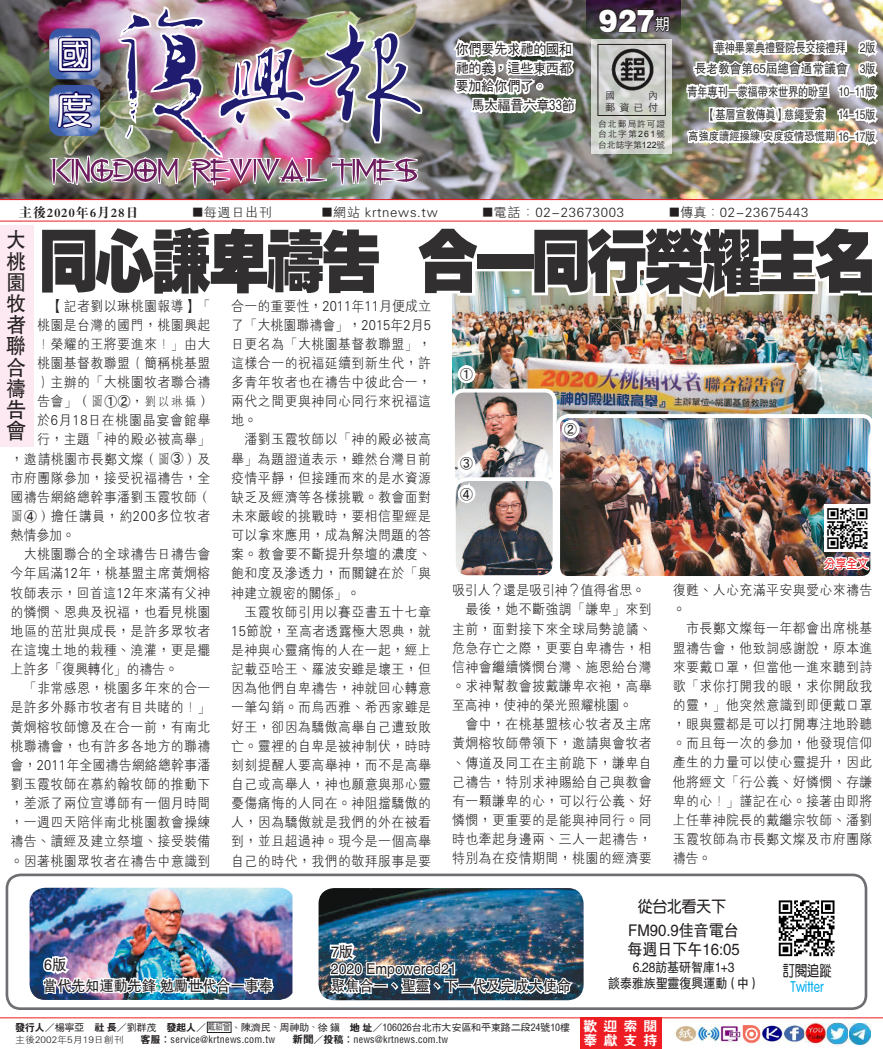
<style>
.page{position:relative;width:883px;height:1049px;background:#fff}
.page>*{position:absolute;margin:0;border:0;box-sizing:border-box;transform-origin:0 0}
.t1{font:67.5px "FZCCHB B51 0";letter-spacing:-.05em;color:#312f30;scale:.88 1}
.t2{font:37.62px/55.4px "DF Yuan Std W5";color:#fff}
.t3{font:31.25px "FZCCHB B51 0";color:#fff;scale:.9 1}
.t4{font:21.25px/21.2px "FZHTB B51 0";color:#231f20;text-align:justify;scale:.92 1}
.t5{font:16.25px/19.1px "FZHTB B51 0";color:#231f20;scale:.93 1}
.t6{font:16.25px "FZY3 B B51 0";color:#231f20;scale:.91 1}
.t7{font:15.25px "FZY3 B B51 0";color:#00aeef;scale:.79 1}
.t8{font:15.25px "FZY3 B B51 0";color:#231f20;scale:.79 1}
.t9{font:15px "FZHTB B51 0";color:#231f20;scale:.94 1}
.t10{font:15px "FZHTB B51 0";color:#231f20;scale:.95 1}
.t11{font:14.12px/19.1px "FZXH1 B B51 0";letter-spacing:.035em;color:#231f20;scale:.91 1}
.t12{font:14.12px "FZXH1 B B51 0";letter-spacing:.055em;color:#231f20;scale:.91 1}
.t13{font:14.12px "FZXH1 B B51 0";letter-spacing:.06em;color:#231f20;scale:.91 1}
.t14{font:14.12px "FZXH1 B B51 0";color:#231f20;scale:.91 1}
.t15{font:13.75px/18.8px "FZPHB B51 0";color:#231f20;text-align:justify;scale:.94 1}
.t16{font:13.75px/14.4px "FZH4 B B51 0";letter-spacing:.445em;color:#fff}
.t17{font:13.5px "FZHTB B51 0";letter-spacing:-.02em;color:#231f20;scale:.9 1}
.t18{font:13.25px "FZXH1 B B51 0";letter-spacing:.05em;color:#231f20}
.t19{font:13.25px "FZDBSB B51 0";letter-spacing:.05em;color:#231f20}
.t20{font:13.12px "FZFSB B51 0";color:#231f20}
.t21{font:13.12px "MS P Mincho";color:#231f20}
.t22{font:12.75px "FZHTB B51 0";color:#312f30;scale:.92 1}
.t23{font:12.5px/23.4px "FZHTB B51 0";letter-spacing:-.025em;color:#312f30;text-align:right;scale:.82 1}
.t24{font:12.12px "FZY3 B B51 0";color:#ee1d23;scale:.91 1}
.t25{font:11.25px "FZHTB B51 0";color:#312f30;scale:.92 1}
.t26{font:10px "FZPHB B51 0";letter-spacing:-.01em;color:#231f20}
.t27{font:10px "FZPHB B51 0";letter-spacing:.03em;color:#231f20}
.t28{font:10px "FZPHB B51 0";letter-spacing:.02em;color:#231f20}
.t29{font:500 10px/12px "Lin Gothic";color:#231f20;text-align:right}
.t30{font:9.38px "FZXH1 B B51 0";color:#231f20;scale:1.07 1}
.t31{font:500 8.75px/10.5px "Lin Gothic";letter-spacing:.115em;color:#231f20;text-align:justify}
.s1{font-family:"FZPHB B51 0";font-size:16.25px}
.s2{font-family:"Arial";font-weight:400}
.s3{font-size:12.5px}
.s4{font-size:11.38px}
.s5{font-family:"FZXH1 B B51 0";font-size:14.12px}
.s6{font-size:14.12px}
.s7{font-family:"MS P Mincho"}
.s8{font-family:"FZFSB B51 0"}
.s9{font-family:"MS P Mincho";font-size:13.12px}
.s10{font-family:"FZH4 B B51 0"}
.s11{font-size:8.88px;color:#3e3e3f}
.s12{font-size:8.75px}
.s13{font-family:"FZH4 B B51 0";font-size:10.62px}
</style>
<div class="page">
<img style="left:1px;top:0;width:36px;height:199px">
<img style="left:26px;top:132px;width:11px;height:67px">
<hr style="left:0;top:221px;width:882px;height:1px;background:#ee1d23">
<hr style="left:0;top:199px;width:882px;height:1px;background:#ee1d23">
<hr style="left:0;top:1017px;width:882px;height:1px;background:#ee1d23">
<div style="left:579px;top:1018px;width:82px;height:31px;background:#ee1d23"></div>
<img style="left:675px;top:1024px;width:129px;height:21px">
<img style="left:804px;top:1023px;width:64px;height:22px">
<img style="left:825px;top:1018px;width:21px;height:27px">
<img style="left:849px;top:1023px;width:20px;height:21px">
<div style="left:741px;top:1024px;width:20px;height:19px;background:#fff"></div>
<img style="left:742px;top:1025px;width:19px;height:19px">
<div style="left:0;top:225px;width:34px;height:221px;background:#fce9f1"></div>
<img style="left:452px;top:305px;width:418px;height:116px">
<img style="left:778px;top:900px;width:57px;height:57px">
<svg style="left:780px;top:952px;width:54px;height:5px"></svg>
<div style="left:6px;top:873px;width:861px;height:137px;border:3px solid #6d6e71;border-radius:14px"></div>
<img style="left:318px;top:888px;width:265px;height:112px">
<img style="left:30px;top:888px;width:262px;height:112px">
<img style="left:39px;top:953px;width:237px;height:47px">
<img style="left:561px;top:416px;width:311px;height:159px">
<div style="left:556px;top:414px;width:318px;height:166px;border:4px solid #fff;border-radius:10px"></div>
<img style="left:453px;top:391px;width:101px;height:88px">
<div style="left:451px;top:389px;width:105px;height:97px;border:4px solid #fff;border-radius:10px"></div>
<img style="left:457px;top:479px;width:97px;height:95px">
<div style="left:452px;top:477px;width:104px;height:102px;border:4px solid #fff;border-radius:14px"></div>
<img style="left:824px;top:504px;width:47px;height:48px">
<svg style="left:821px;top:555px;width:49px;height:17px"></svg>
<img style="left:37px;top:0;width:845px;height:305px">
<svg style="left:453px;top:361px;width:26px;height:26px"></svg>
<svg style="left:557px;top:416px;width:26px;height:26px"></svg>
<svg style="left:451px;top:451px;width:28px;height:56px"></svg>
<img style="left:325px;top:940px;width:251px;height:56px">
<h2 class="t2" style="left:56px;top:26px;width:55px">國度</h2>
<p class="t15" style="left:455px;top:40px;width:125px">你們要先求祂的國和祂的義，這些東西都要加給你們了。</p>
<p class="t15" style="left:471px;top:96px;width:112px">馬太福音六章33節</p>
<h3 class="t3" style="left:598px;top:2px;width:80px">927<span class="s1">期</span></h3>
<p class="t29" style="left:605px;top:88px;width:54px">內<br>郵資已付</p>
<p class="t31" style="left:598px;top:117px;width:69px">台北郵局許可證台北字第<span class="s2">261</span>號台北誌字第<span class="s2">122</span>號</p>
<p class="t29" style="left:605px;top:88px;width:12px">國</p>
<p class="t23" style="left:714px;top:35px;width:197px">華神畢業典禮暨院長交接禮拜 2版</p>
<p class="t22" style="left:694px;top:60px;width:198px">長老教會第65屆總會通常議會 <span class="s3">3版</span></p>
<p class="t23" style="left:687px;top:79px;width:230px">青年專刊─蒙福帶來世界的盼望 10-11版【基層宣教傳真】慈繩愛索 14-15版</p>
<p class="t25" style="left:688px;top:129px;width:205px">高強度讀經操練 安度疫情恐慌期 <span class="s3">16-17版</span></p>
<p class="t19" style="left:19px;top:205px;width:121px">主後2020年6月28日</p>
<p class="t18" style="left:192px;top:205px;width:82px"><span class="s4">■</span>每週日出刊</p>
<p class="t18" style="left:321px;top:205px;width:118px"><span class="s4">■</span>網站 krtnews.tw</p>
<p class="t18" style="left:482px;top:205px;width:143px"><span class="s4">■</span>電話：02-23673003</p>
<p class="t18" style="left:668px;top:205px;width:141px"><span class="s4">■</span>傳真：02-23675443</p>
<h3 class="t4" style="left:6px;top:228px;width:25px">大桃園牧者聯合禱告會</h3>
<h1 class="t1" style="left:39px;top:220px;width:949px">同心謙卑禱告 合一同行榮耀主名</h1>
<p class="t11" style="left:37px;top:296px;width:192px;text-align:justify">　【記者劉以琳桃園報導】「桃園是台灣的國門，桃園興起！榮耀的王將要進來！」由大桃園基督教聯盟（簡稱桃基盟）主辦的「大桃園牧者聯合禱</p>
<p class="t20" style="left:37px;top:392px;width:174px"><span class="s5">告會」</span><span class="s6">（圖</span><span class="s7">➀➁</span>，劉以琳攝<span class="s6">）</span></p>
<p class="t13" style="left:37px;top:412px;width:192px">於6月18日在桃園晶宴會館舉</p>
<p class="t11" style="left:37px;top:430px;width:192px">行，主題「神的殿必被高舉」</p>
<p class="t11" style="left:11px;top:449px;width:221px">，邀請桃園市長鄭文燦<span class="s8">（圖</span><span class="s9">➂</span><span class="s8">）</span>及</p>
<p class="t11" style="left:11px;top:468px;width:221px">市府團隊參加，接受祝福禱告，全</p>
<p class="t11" style="left:11px;top:487px;width:221px">國禱告網絡總幹事潘劉玉霞牧師<span class="s8">（</span></p>
<p class="t12" style="left:11px;top:508px;width:221px"><span class="s8">圖</span><span class="s9">➃</span><span class="s8">）</span>擔任講員，約200多位牧者</p>
<p class="t11" style="left:11px;top:526px;width:72px">熱情參加。</p>
<p class="t11" style="left:11px;top:545px;width:221px">　大桃園聯合的全球禱告日禱告會</p>
<p class="t11" style="left:11px;top:564px;width:221px">今年屆滿12年，桃基盟主席黃烱榕</p>
<p class="t11" style="left:11px;top:583px;width:221px">牧師表示，回首這12年來滿有父神</p>
<p class="t11" style="left:11px;top:602px;width:221px">的憐憫、恩典及祝福，也看見桃園</p>
<p class="t11" style="left:11px;top:621px;width:221px">地區的茁壯與成長，是許多眾牧者</p>
<p class="t11" style="left:11px;top:641px;width:221px">在這塊土地的栽種、澆灌，更是擺</p>
<p class="t14" style="left:11px;top:661px;width:185px">上許多「復興轉化」的禱告。</p>
<p class="t11" style="left:11px;top:679px;width:221px">　「非常感恩，桃園多年來的合一</p>
<p class="t11" style="left:11px;top:698px;width:221px">是許多外縣市牧者有目共睹的！」</p>
<p class="t11" style="left:11px;top:717px;width:221px">黃烱榕牧師憶及在合一前，有南北</p>
<p class="t11" style="left:11px;top:736px;width:221px">桃聯禱會，也有許多各地方的聯禱</p>
<p class="t11" style="left:11px;top:755px;width:221px">會，2011年全國禱告網絡總幹事潘</p>
<p class="t11" style="left:11px;top:774px;width:221px">劉玉霞牧師在慕約翰牧師的推動下</p>
<p class="t11" style="left:11px;top:794px;width:221px">，差派了兩位宣導師有一個月時間</p>
<p class="t11" style="left:11px;top:813px;width:221px">，一週四天陪伴南北桃園教會操練</p>
<p class="t11" style="left:11px;top:832px;width:221px">禱告、讀經及建立祭壇、接受裝備</p>
<p class="t11" style="left:11px;top:851px;width:221px">。因著桃園眾牧者在禱告中意識到</p>
<p class="t11" style="left:231px;top:296px;width:221px">合一的重要性，2011年11月便成立了「大桃園聯禱會」，2015年2月5日更名為「大桃園基督教聯盟」，這樣合一的祝福延續到新生代，許多青年牧者也在禱告中彼此合一，兩代之間更與神同心同行來祝福這地。<br>　潘劉玉霞牧師以「神的殿必被高舉」為題證道表示，雖然台灣目前疫情平靜，但接踵而來的是水資源缺乏及經濟等各樣挑戰。教會面對未來嚴峻的挑戰時，要相信聖經是可以拿來應用，成為解決問題的答案。教會要不斷提升祭壇的濃度、飽和度及滲透力，而關鍵在於「與神建立親密的關係」。<br>　玉霞牧師引用以賽亞書五十七章<br>15節說，至高者透露極大恩典，就是神與心靈痛悔的人在一起，經上記載亞哈王、羅波安雖是壞王，但因為他們自卑禱告，神就回心轉意一筆勾銷。而烏西雅、希西家雖是好王，卻因為驕傲高舉自己遭致敗亡。靈裡的自卑是被神制伏，時時刻刻提醒人要高舉神，而不是高舉自己或高舉人，神也願意與那心靈憂傷痛悔的人同在。神阻擋驕傲的人，因為驕傲就是我們的外在被看到，並且超過神。現今是一個高舉自己的時代，我們的敬拜服事是要</p>
<p class="t21" style="left:460px;top:368px;width:14px">➀</p>
<p class="t21" style="left:564px;top:422px;width:14px">➁</p>
<p class="t21" style="left:460px;top:457px;width:14px">➂</p>
<p class="t21" style="left:460px;top:487px;width:14px">➃</p>
<p class="t24" style="left:824px;top:557px;width:50px">分享全文</p>
<p class="t11" style="left:452px;top:581px;width:221px">吸引人？還是吸引神？值得省思。　最後，她不斷強調「謙卑」來到主前，面對接下來全球局勢詭譎、危急存亡之際，更要自卑禱告，相信神會繼續憐憫台灣、施恩給台灣。求神幫教會披戴謙卑衣袍，高舉至高神，使神的榮光照耀桃園。<br>　會中，在桃基盟核心牧者及主席黃烱榕牧師帶領下，邀請與會牧者、傳道及同工在主前跪下，謙卑自己禱告，特別求神賜給自己與教會有一顆謙卑的心，可以行公義、好憐憫，更重要的是能與神同行。同時也牽起身邊兩、三人一起禱告，特別為在疫情期間，桃園的經濟要</p>
<p class="t11" style="left:672px;top:581px;width:221px">復甦、人心充滿平安與愛心來禱告。<br>　市長鄭文燦每一年都會出席桃基盟禱告會，他致詞感謝說，原本進來要戴口罩，但當他一進來聽到詩歌「求你打開我的眼，求你開啟我的靈，」他突然意識到即便戴口罩，眼與靈都是可以打開專注地聆聽。而且每一次的參加，他發現信仰產生的力量可以使心靈提升，因此他將經文「行公義、好憐憫、存謙卑的心！」謹記在心。接著由即將上任華神院長的戴繼宗牧師、潘劉玉霞牧師為市長鄭文燦及市府團隊禱告。</p>
<p class="t10" style="left:44px;top:954px;width:25px">6版</p>
<p class="t9" style="left:43px;top:975px;width:246px">當代先知運動先鋒 勉勵世代合一事奉</p>
<p class="t6" style="left:637px;top:897px;width:98px">從台北看天下</p>
<p class="t5" style="left:627px;top:920px;width:122px">FM90.9佳音電台每週日下午16:05</p>
<p class="t17" style="left:632px;top:958px;width:114px">6.28訪基研智庫1+3</p>
<p class="t10" style="left:331px;top:941px;width:25px">7版</p>
<p class="t9" style="left:331px;top:958px;width:135px">2020 Empowered21</p>
<p class="t9" style="left:331px;top:975px;width:257px">聚焦合一、聖靈、下一代及完成大使命</p>
<p class="t17" style="left:608px;top:974px;width:170px">談泰雅族聖靈復興運動（中）</p>
<p class="t26" style="left:15px;top:1021px;width:556px"><span class="s10">發行人</span>／楊寧亞　<span class="s10">社 長</span>／劉群茂　<span class="s10">發起人</span>／ <span class="s11">戴紹曾</span>、陳濟民<span class="s12">、</span>周神助<span class="s12">、</span>徐 鎮　<span class="s10">地 址</span>／106026台北市大安區和平東路二段24號10樓</p>
<p class="t30" style="left:15px;top:1034px;width:103px">主後2002年5月19日創刊</p>
<p class="t27" style="left:141px;top:1034px;width:136px"><span class="s10">客服：</span>service@krtnews.com.tw</p>
<p class="t28" style="left:292px;top:1034px;width:157px"><span class="s13">新聞</span><span class="s10">／投稿：</span>news@krtnews.com.tw</p>
<p class="t16" style="left:583px;top:1019px;width:76px">歡迎索閱奉獻支持</p>
<p class="t8" style="left:782px;top:962px;width:63px">訂閱追蹤</p>
<p class="t7" style="left:790px;top:978px;width:43px">Twitter</p>
</div>
